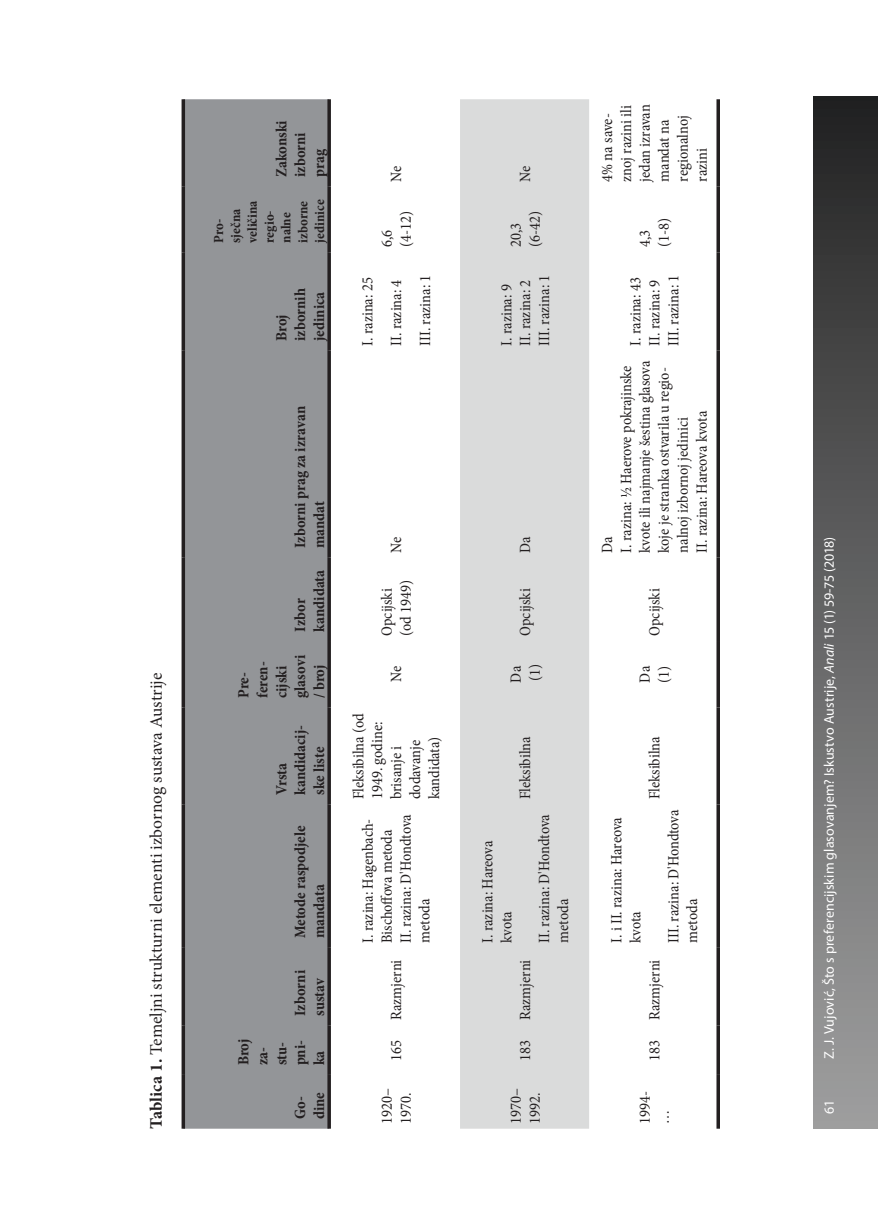
<style>
.page{position:relative;width:878px;height:1230px;background:#fff}
.page>*{position:absolute;margin:0;border:0;box-sizing:border-box;transform-origin:0 0}
.t1{font:17.5px "Minion Pro";color:#231f20}
.t2{font:condensed 15.75px/18.9px "Minion Pro";color:#231f20}
.t3{font:700 condensed 15.75px/18.9px "Minion Pro";color:#231f20}
.t4{font:14px "Myriad Pro";letter-spacing:.005em;color:#fff}
.t5{font:700 condensed 14px/16.8px "Minion Pro";color:#231f20}
.s1{font-weight:700}
.s2{font-style:italic}
</style>
<div class="page">
<div style="left:813px;top:96px;width:64px;height:1032px;background:linear-gradient(to bottom,#242425,#a1a1a2)"></div>
<div style="left:185px;top:99px;width:142px;height:1029px;background:#939598"></div>
<div style="left:460px;top:99px;width:129px;height:1029px;background:#dadbdb"></div>
<svg style="left:181px;top:1074px;width:4px;height:54px"></svg>
<svg style="left:181px;top:1025px;width:4px;height:49px"></svg>
<svg style="left:181px;top:947px;width:4px;height:78px"></svg>
<svg style="left:181px;top:804px;width:4px;height:143px"></svg>
<svg style="left:181px;top:707px;width:4px;height:97px"></svg>
<svg style="left:181px;top:641px;width:4px;height:66px"></svg>
<svg style="left:181px;top:557px;width:4px;height:84px"></svg>
<svg style="left:181px;top:351px;width:4px;height:206px"></svg>
<svg style="left:181px;top:252px;width:4px;height:99px"></svg>
<svg style="left:181px;top:187px;width:4px;height:65px"></svg>
<svg style="left:181px;top:99px;width:4px;height:88px"></svg>
<svg style="left:327px;top:1074px;width:4px;height:54px"></svg>
<svg style="left:327px;top:1025px;width:4px;height:49px"></svg>
<svg style="left:327px;top:947px;width:4px;height:78px"></svg>
<svg style="left:327px;top:804px;width:4px;height:143px"></svg>
<svg style="left:327px;top:707px;width:4px;height:97px"></svg>
<svg style="left:327px;top:641px;width:4px;height:66px"></svg>
<svg style="left:327px;top:557px;width:4px;height:84px"></svg>
<svg style="left:327px;top:351px;width:4px;height:206px"></svg>
<svg style="left:327px;top:252px;width:4px;height:99px"></svg>
<svg style="left:327px;top:187px;width:4px;height:65px"></svg>
<svg style="left:327px;top:99px;width:4px;height:88px"></svg>
<hr style="left:716px;top:1074px;width:3px;height:54px;background:#231f20">
<hr style="left:716px;top:1025px;width:3px;height:49px;background:#231f20">
<hr style="left:716px;top:947px;width:3px;height:78px;background:#231f20">
<hr style="left:716px;top:804px;width:3px;height:143px;background:#231f20">
<hr style="left:716px;top:707px;width:3px;height:97px;background:#231f20">
<hr style="left:716px;top:641px;width:3px;height:66px;background:#231f20">
<hr style="left:716px;top:557px;width:3px;height:84px;background:#231f20">
<hr style="left:716px;top:351px;width:3px;height:206px;background:#231f20">
<hr style="left:716px;top:252px;width:3px;height:99px;background:#231f20">
<hr style="left:716px;top:187px;width:3px;height:65px;background:#231f20">
<hr style="left:716px;top:99px;width:3px;height:88px;background:#231f20">
<p class="t1" style="left:144px;top:1128px;width:457px;rotate:-90deg"><span class="s1">Tablica 1.</span> Temeljni strukturni elementi izbornog sustava Austrije</p>
<p class="t3" style="left:272px;top:177px;width:58px;rotate:-90deg">Zakonski izborni prag</p>
<p class="t5" style="left:210px;top:243px;width:45px;rotate:-90deg">Pro&shy;sječna veličina regio&shy;nalne izborne jedinice</p>
<p class="t3" style="left:272px;top:341px;width:55px;rotate:-90deg">Broj izbornih jedinica</p>
<p class="t2" style="left:387px;top:182px;width:18px;rotate:-90deg">Ne</p>
<p class="t2" style="left:377px;top:247px;width:38px;rotate:-90deg">6,6 (4-12)</p>
<p class="t2" style="left:353px;top:346px;width:72px;line-height:28.9px;rotate:-90deg">I. razina: 25<br>II. razina: 4<br>III. razina: 1</p>
<p class="t3" style="left:290px;top:548px;width:144px;rotate:-90deg">Izborni prag za izravan mandat</p>
<p class="t3" style="left:290px;top:631px;width:63px;rotate:-90deg">Izbor kandidata</p>
<p class="t3" style="left:234px;top:698px;width:45px;rotate:-90deg">Pre&shy;feren&shy;cijski glasovi / broj</p>
<p class="t3" style="left:272px;top:795px;width:71px;rotate:-90deg">Vrsta kandidacij&shy;ske liste</p>
<p class="t3" style="left:290px;top:938px;width:114px;rotate:-90deg">Metode raspodjele mandata</p>
<p class="t3" style="left:290px;top:1015px;width:47px;rotate:-90deg">Izborni sustav</p>
<p class="t3" style="left:234px;top:1065px;width:28px;rotate:-90deg">Broj za&shy;stu&shy;pni&shy;ka</p>
<p class="t3" style="left:290px;top:1119px;width:29px;rotate:-90deg">Go&shy;dine</p>
<p class="t2" style="left:387px;top:552px;width:18px;rotate:-90deg">Ne</p>
<p class="t2" style="left:377px;top:636px;width:58px;rotate:-90deg">Opcijski (od 1949)</p>
<p class="t2" style="left:387px;top:682px;width:18px;rotate:-90deg">Ne</p>
<p class="t2" style="left:349px;top:799px;width:88px;rotate:-90deg">Fleksibilna (od<br>1949. godine: brisanje i dodavanje kandidata)</p>
<p class="t2" style="left:358px;top:942px;width:130px;rotate:-90deg">I. razina: Hagenbach-<br>Bischoffova metoda<br>II. razina: D'Hondtova metoda</p>
<p class="t2" style="left:387px;top:1060px;width:102px;rotate:-90deg">165 Razmjerni</p>
<p class="t2" style="left:377px;top:1123px;width:37px;rotate:-90deg">1920–<br>1970.</p>
<p class="t2" style="left:516px;top:182px;width:18px;rotate:-90deg">Ne</p>
<p class="t2" style="left:506px;top:247px;width:38px;rotate:-90deg">20,3 (6-42)</p>
<p class="t2" style="left:497px;top:346px;width:72px;rotate:-90deg">I. razina: 9<br>II. razina: 2<br>III. razina: 1</p>
<p class="t2" style="left:516px;top:552px;width:18px;rotate:-90deg">Da</p>
<p class="t2" style="left:516px;top:636px;width:49px;rotate:-90deg">Opcijski</p>
<p class="t2" style="left:506px;top:682px;width:20px;rotate:-90deg">Da (1)</p>
<p class="t2" style="left:516px;top:799px;width:65px;rotate:-90deg">Fleksibilna</p>
<p class="t2" style="left:478px;top:942px;width:104px;rotate:-90deg">I. razina: Hareova kvota</p>
<p class="t2" style="left:534px;top:942px;width:130px;rotate:-90deg">II. razina: D'Hondtova metoda</p>
<p class="t2" style="left:516px;top:1060px;width:102px;rotate:-90deg">183 Razmjerni</p>
<p class="t2" style="left:506px;top:1123px;width:37px;rotate:-90deg">1970–<br>1992.</p>
<p class="t2" style="left:597px;top:182px;width:79px;rotate:-90deg">4% na save&shy;znoj razini ili jedan izravan mandat na regionalnoj razini</p>
<p class="t2" style="left:635px;top:247px;width:31px;rotate:-90deg">4,3 (1-8)</p>
<p class="t2" style="left:626px;top:346px;width:72px;rotate:-90deg">I. razina: 43<br>II. razina: 9<br>III. razina: 1</p>
<p class="t2" style="left:597px;top:552px;width:193px;rotate:-90deg">Da<br>I. razina: ½ Haerove pokrajinske kvote ili najmanje šestina glasova koje je stranka ostvarila u regio&shy;nalnoj izbornoj jedinici<br>II. razina: Hareova kvota</p>
<p class="t2" style="left:645px;top:636px;width:49px;rotate:-90deg">Opcijski</p>
<p class="t2" style="left:635px;top:682px;width:19px;rotate:-90deg">Da (1)</p>
<p class="t2" style="left:645px;top:799px;width:65px;rotate:-90deg">Fleksibilna</p>
<p class="t2" style="left:607px;top:942px;width:127px;rotate:-90deg">I. i II. razina: Hareova kvota</p>
<p class="t2" style="left:663px;top:942px;width:135px;rotate:-90deg">III. razina: D'Hondtova metoda</p>
<p class="t2" style="left:645px;top:1060px;width:102px;rotate:-90deg">183 Razmjerni</p>
<p class="t2" style="left:635px;top:1123px;width:34px;rotate:-90deg">1994- …</p>
<p class="t4" style="left:820px;top:1059px;width:524px;rotate:-90deg">Z. J. Vujović, Što s preferencijskim glasovanjem? Iskustvo Austrije, <span class="s2">Anali</span> 15 (1) 59-75 (2018)</p>
<p class="t4" style="left:820px;top:1113px;width:15px;rotate:-90deg">61</p>
</div>
